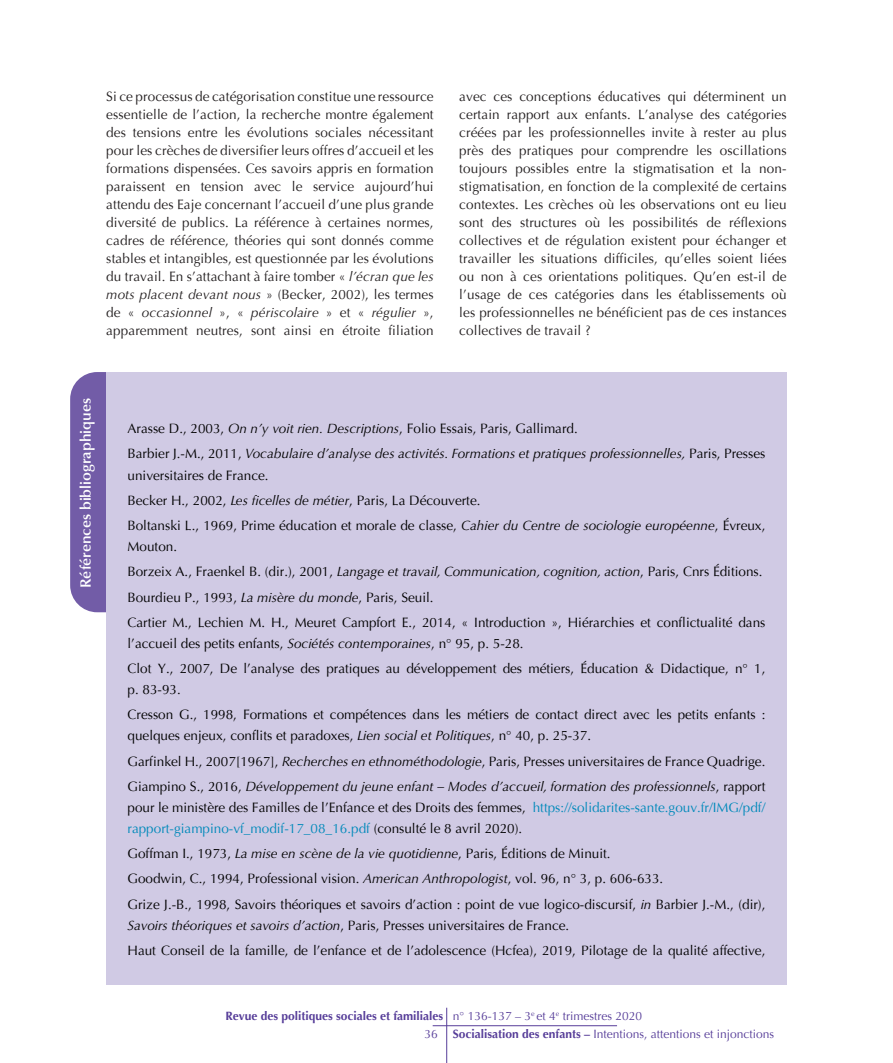
<style>
.page{position:relative;width:893px;height:1063px;background:#fff}
.page>*{position:absolute;margin:0;border:0;box-sizing:border-box;transform-origin:0 0}
.t1{font:600 15px "Optima";color:#fff}
.t2{font:13.5px/25.2px "Optima";color:#000}
.t3{font:13.5px/18px "Optima";letter-spacing:.01em;color:#231f20;text-align:justify}
.t4{font:italic 13.5px/25.2px "Optima";color:#000}
.t5{font:12px/18px "Optima";color:#573e99}
.s1{font-style:italic}
.s2{font-style:normal}
.s3{color:#0089ba}
.s4{font-weight:700}
</style>
<div class="page">
<hr style="left:446px;top:1008px;width:1px;height:55px;background:#573e99">
<hr style="left:433px;top:1025px;width:184px;height:1px;background:#573e99">
<div style="left:70px;top:372px;width:72px;height:240px;background:#725ca7;border-radius:27px"></div>
<div style="left:106px;top:372px;width:681px;height:612px;background:#d0cae4"></div>
<p class="t3" style="left:106px;top:88px;width:329px">Si ce processus de catégorisation constitue une ressource essentielle de l’action, la recherche montre également des tensions entre les évolutions sociales nécessitant pour les crèches de diversifier leurs offres d’accueil et les formations dispensées. Ces savoirs appris en formation paraissent en tension avec le service aujourd’hui attendu des Eaje concernant l’accueil d’une plus grande diversité de publics. La référence à certaines normes, cadres de référence, théories qui sont donnés comme stables et intangibles, est questionnée par les évolutions du travail. En s’attachant à faire tomber « <span class="s1">l’écran que les mots placent devant nous</span> » (Becker, 2002), les termes de « <span class="s1">occasionnel</span> », « <span class="s1">périscolaire</span> » et « <span class="s1">régulier</span> », apparemment neutres, sont ainsi en étroite filiation</p>
<p class="t3" style="left:459px;top:88px;width:329px">avec ces conceptions éducatives qui déterminent un certain rapport aux enfants. L’analyse des catégories créées par les professionnelles invite à rester au plus près des pratiques pour comprendre les oscillations toujours possibles entre la stigmatisation et la non&shy;stigmatisation, en fonction de la complexité de certains contextes. Les crèches où les observations ont eu lieu sont des structures où les possibilités de réflexions collectives et de régulation existent pour échanger et travailler les situations difficiles, qu’elles soient liées ou non à ces orientations politiques. Qu’en est-il de l’usage de ces catégories dans les établissements où les professionnelles ne bénéficient pas de ces instances collectives de travail ?</p>
<p class="t1" style="left:77px;top:588px;width:191px;rotate:-90deg">Références bibliographiques</p>
<p class="t4" style="left:128px;top:416px;width:639px"><span class="s2">Arasse D., 2003,</span> On n’y voit rien. Descriptions<span class="s2">, Folio Essais, Paris, Gallimard.<br>Barbier J.-M., 2011,</span> Vocabulaire d’analyse des activités. Formations et pratiques professionnelles, <span class="s2">Paris, Presses</span></p>
<p class="t2" style="left:128px;top:463px;width:639px">universitaires de France.<br>Becker H., 2002, <span class="s1">Les ficelles de métier</span>, Paris, La Découverte.<br>Boltanski L., 1969, Prime éducation et morale de classe, <span class="s1">Cahier du Centre de sociologie européenne</span>, Évreux,</p>
<p class="t2" style="left:128px;top:534px;width:639px">Mouton.<br>Borzeix A., Fraenkel B. (dir.), 2001, <span class="s1">Langage et travail, Communication, cognition, action</span>, Paris, Cnrs Éditions.<br>Bourdieu P., 1993, <span class="s1">La misère du monde</span>, Paris, Seuil.<br>Cartier M., Lechien M. H., Meuret Campfort E., 2014, « Introduction », Hiérarchies et conflictualité dans</p>
<p class="t2" style="left:128px;top:631px;width:639px">l’accueil des petits enfants, <span class="s1">Sociétés contemporaines</span>, n° 95, p. 5-28.<br>Clot Y., 2007, De l’analyse des pratiques au développement des métiers, Éducation &amp; Didactique, n° 1,</p>
<p class="t2" style="left:128px;top:677px;width:639px">p. 83‑93.<br>Cresson G., 1998, Formations et compétences dans les métiers de contact direct avec les petits enfants :</p>
<p class="t2" style="left:128px;top:723px;width:639px">quelques enjeux, conflits et paradoxes, <span class="s1">Lien social et Politiques</span>, n° 40, p. 25-37.<br>Garfinkel H., 2007[1967], <span class="s1">Recherches en ethnométhodologie</span>, Paris, Presses universitaires de France Quadrige.<br>Giampino S., 2016, <span class="s1">Développement du jeune enfant – Modes d’accueil, formation des professionnels</span>, rapport</p>
<p class="t2" style="left:128px;top:797px;width:639px;line-height:21px">pour le ministère des Familles de l’Enfance et des Droits des femmes, <span class="s3">https://solidarites-sante.gouv.fr/IMG/pdf/ rapport-giampino-vf_modif-17_08_16.pdf</span> (consulté le 8 avril 2020).</p>
<p class="t2" style="left:128px;top:841px;width:639px">Goffman I., 1973, <span class="s1">La mise en scène de la vie quotidienne</span>, Paris, Éditions de Minuit.<br>Goodwin, C., 1994, Professional vision. <span class="s1">American Anthropologist</span>, vol. 96, n° 3, p. 606-633.<br>Grize J.-B., 1998, Savoirs théoriques et savoirs d’action : point de vue logico-discursif, <span class="s1">in</span> Barbier J.-M., (dir),</p>
<p class="t2" style="left:128px;top:913px;width:639px"><span class="s1">Savoirs théoriques et savoirs d’action</span>, Paris, Presses universitaires de France.<br>Haut Conseil de la famille, de l’enfance et de l’adolescence (Hcfea), 2019, Pilotage de la qualité affective,</p>
<p class="t5" style="left:425px;top:1007px;width:351px;text-indent:-199px"><span class="s4">Revue des politiques sociales et familiales</span> n° 136-137 – 3<sup>e</sup> et 4<sup>e</sup> trimestres 2020<br>36 <span class="s4">Socialisation des enfants –</span> Intentions, attentions et injonctions</p>
</div>
